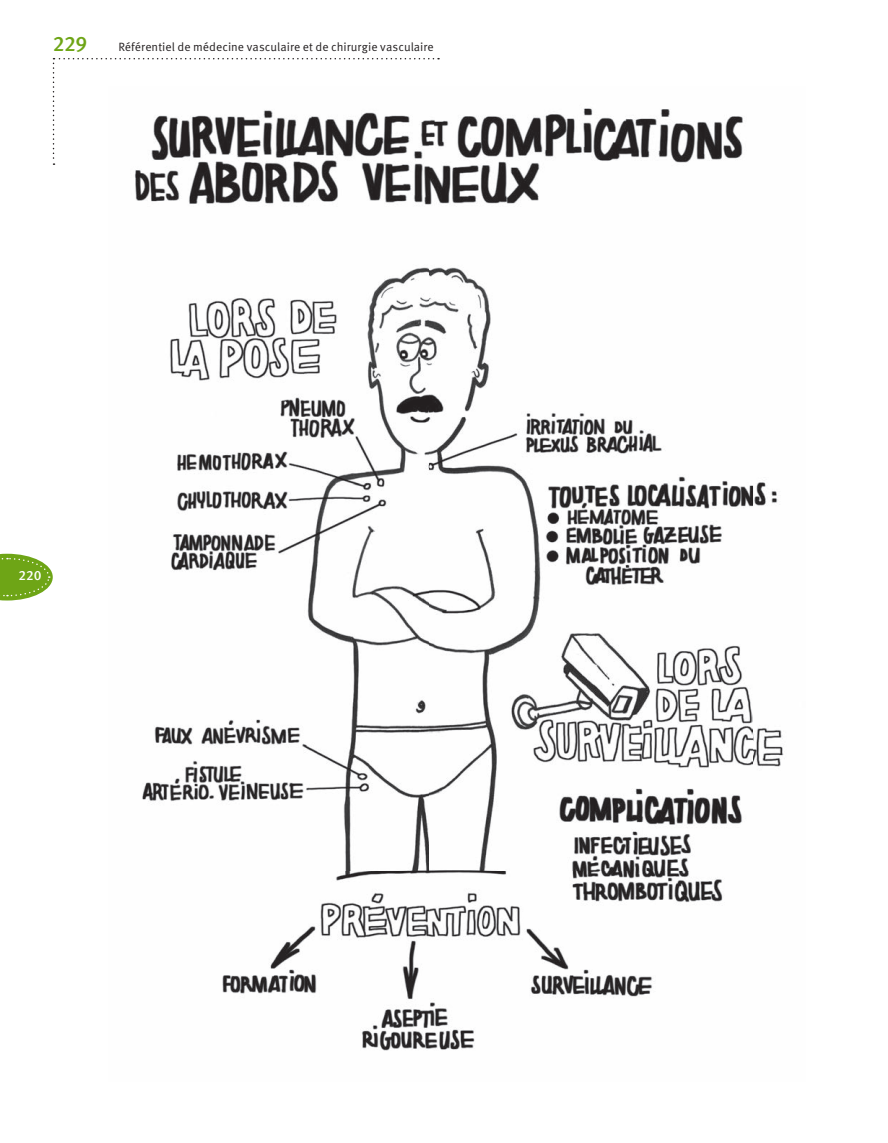
<style>
.page{position:relative;width:888px;height:1143px;background:#fff}
.page>*{position:absolute;margin:0;border:0;box-sizing:border-box;transform-origin:0 0}
.t1{font:500 21px "Meta Pro";color:#6ea516}
.t2{font:500 13.5px "Meta Pro";color:#fff}
.t3{font:12px "Meta Pro";letter-spacing:.005em;color:#231f20}
</style>
<div class="page">
<svg style="left:53px;top:58px;width:386px;height:107px"></svg>
<svg style="left:0;top:554px;width:53px;height:47px"></svg>
<img style="left:108px;top:87px;width:676px;height:964px">
<img style="left:430px;top:87px;width:322px;height:786px">
<img style="left:483px;top:872px;width:269px;height:179px">
<h1 class="t1" style="left:53px;top:30px;width:36px">229</h1>
<p class="t3" style="left:118px;top:39px;width:317px">Référentiel de médecine vasculaire et de chirurgie vasculaire</p>
<p class="t2" style="left:19px;top:567px;width:25px">220</p>
</div>
